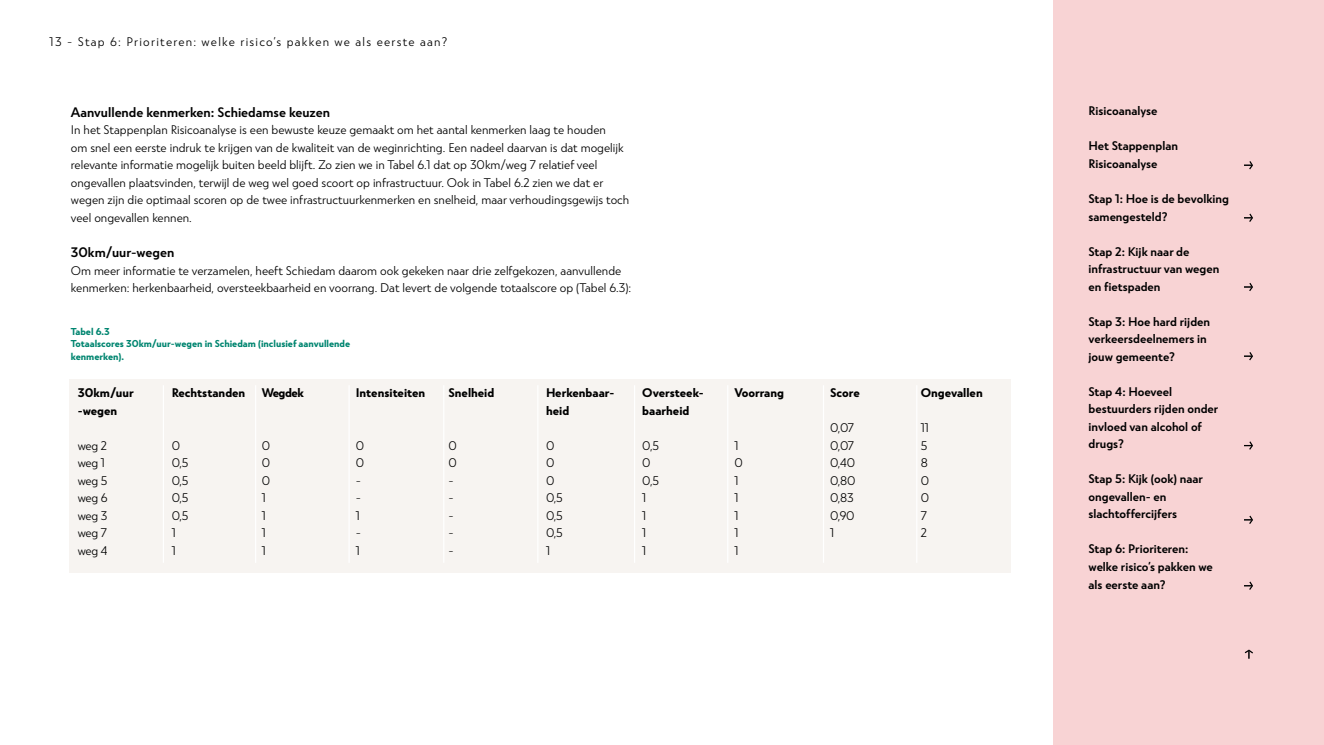
<style>
.page{position:relative;width:1324px;height:745px;background:#fff}
.page>*{position:absolute;margin:0;border:0;box-sizing:border-box;transform-origin:0 0}
.t1{font:600 13.75px "Atlan";color:#000}
.t2{font:300 12.5px/17.5px "Atlan";color:#000}
.t3{font:600 12.5px/17.5px "Atlan";color:#000}
.t4{font:700 12.5px/17.5px "Atlan";color:#000}
.t5{font:300 12.5px "Atlan";letter-spacing:.1em;color:#000}
.t6{font:300 12.5px/17.5px "Atlan";letter-spacing:-.02em;color:#000}
.t7{font:700 10px/12.5px "Atlan";color:#008570}
</style>
<div class="page">
<div style="left:1052px;top:0;width:271px;height:744px;background:#f8d3d4"></div>
<svg style="left:1244px;top:161px;width:9px;height:9px"></svg>
<svg style="left:1244px;top:213px;width:9px;height:9px"></svg>
<svg style="left:1244px;top:283px;width:9px;height:8px"></svg>
<svg style="left:1244px;top:352px;width:9px;height:9px"></svg>
<svg style="left:1244px;top:441px;width:9px;height:9px"></svg>
<svg style="left:1244px;top:515px;width:9px;height:9px"></svg>
<svg style="left:1244px;top:581px;width:9px;height:9px"></svg>
<svg style="left:1244px;top:649px;width:9px;height:9px"></svg>
<div style="left:69px;top:378px;width:942px;height:194px;background:#f7f4f1"></div>
<hr style="left:163px;top:385px;width:1px;height:177px;background:#fff">
<hr style="left:255px;top:385px;width:1px;height:177px;background:#fff">
<hr style="left:443px;top:385px;width:1px;height:177px;background:#fff">
<hr style="left:348px;top:385px;width:1px;height:177px;background:#fff">
<hr style="left:537px;top:385px;width:1px;height:177px;background:#fff">
<hr style="left:634px;top:385px;width:1px;height:177px;background:#fff">
<hr style="left:727px;top:385px;width:1px;height:177px;background:#fff">
<hr style="left:822px;top:385px;width:2px;height:177px;background:#fff">
<hr style="left:916px;top:385px;width:1px;height:177px;background:#fff">
<p class="t5" style="left:50px;top:34px;width:399px">13 - Stap 6: Prioriteren: welke risico’s pakken we als eerste aan?</p>
<p class="t1" style="left:71px;top:104px;width:261px">Aanvullende kenmerken: Schiedamse keuzen</p>
<p class="t2" style="left:71px;top:121px;width:560px">In het Stappenplan Risicoanalyse is een bewuste keuze gemaakt om het aantal kenmerken laag te houden<br>om snel een eerste indruk te krijgen van de kwaliteit van de weginrichting. Een nadeel daarvan is dat mogelijk relevante informatie mogelijk buiten beeld blijft. Zo zien we in Tabel 6.1 dat op 30km/weg 7 relatief veel ongevallen plaatsvinden, terwijl de weg wel goed scoort op infrastructuur. Ook in Tabel 6.2 zien we dat er wegen zijn die optimaal scoren op de twee infrastructuurkenmerken en snelheid, maar verhoudingsgewijs toch veel ongevallen kennen.</p>
<p class="t1" style="left:71px;top:244px;width:105px">30km/uur-wegen</p>
<p class="t2" style="left:71px;top:261px;width:562px">Om meer informatie te verzamelen, heeft Schiedam daarom ook gekeken naar drie zelfgekozen, aanvullende kenmerken: herkenbaarheid, oversteekbaarheid en voorrang. Dat levert de volgende totaalscore op (Tabel 6.3):</p>
<p class="t7" style="left:71px;top:325px;width:281px">Tabel 6.3<br>Totaalscores 30km/uur-wegen in Schiedam (inclusief aanvullende kenmerken).</p>
<p class="t4" style="left:78px;top:383px;width:57px">30km/uur -wegen</p>
<p class="t6" style="left:78px;top:436px;width:31px">weg 2 weg 1 weg 5 weg 6 weg 3 weg 7 weg 4</p>
<p class="t4" style="left:172px;top:383px;width:75px">Rechtstanden</p>
<p class="t2" style="left:172px;top:436px;width:18px">0<br>0,5<br>0,5<br>0,5<br>0,5<br>1<br>1</p>
<p class="t4" style="left:262px;top:383px;width:44px">Wegdek</p>
<p class="t2" style="left:262px;top:436px;width:10px">0<br>0<br>0<br>1<br>1<br>1<br>1</p>
<p class="t4" style="left:356px;top:383px;width:71px">Intensiteiten</p>
<p class="t2" style="left:356px;top:436px;width:10px">0<br>0 - -<br>1 -<br>1</p>
<p class="t4" style="left:448px;top:383px;width:47px">Snelheid</p>
<p class="t2" style="left:448px;top:436px;width:10px">0<br>0 - - - - -</p>
<p class="t4" style="left:546px;top:383px;width:70px">Herkenbaar&shy;heid</p>
<p class="t2" style="left:546px;top:436px;width:18px">0<br>0<br>0<br>0,5<br>0,5<br>0,5<br>1</p>
<p class="t4" style="left:642px;top:383px;width:63px">Oversteek&shy;baarheid</p>
<p class="t2" style="left:642px;top:436px;width:18px">0,5<br>0<br>0,5<br>1<br>1<br>1<br>1</p>
<p class="t4" style="left:734px;top:383px;width:51px">Voorrang</p>
<p class="t2" style="left:734px;top:436px;width:10px">1<br>0<br>1<br>1<br>1<br>1<br>1</p>
<p class="t4" style="left:830px;top:383px;width:31px">Score</p>
<p class="t6" style="left:830px;top:419px;width:27px">0,07<br>0,07<br>0,40<br>0,80<br>0,83<br>0,90<br>1</p>
<p class="t4" style="left:920px;top:383px;width:63px">Ongevallen</p>
<p class="t2" style="left:920px;top:419px;width:10px">11<br>5<br>8<br>0<br>0<br>7<br>2</p>
<p class="t3" style="left:1088px;top:102px;width:70px">Risicoanalyse</p>
<p class="t3" style="left:1088px;top:137px;width:91px">Het Stappenplan<br>Risicoanalyse</p>
<p class="t3" style="left:1088px;top:190px;width:142px">Stap 1: Hoe is de bevolking samengesteld?</p>
<p class="t3" style="left:1088px;top:242px;width:132px">Stap 2: Kijk naar de infrastructuur van wegen en fietspaden</p>
<p class="t3" style="left:1088px;top:312px;width:123px">Stap 3: Hoe hard rijden verkeersdeelnemers in jouw gemeente?</p>
<p class="t3" style="left:1088px;top:382px;width:131px">Stap 4: Hoeveel bestuurders rijden onder invloed van alcohol of drugs?</p>
<p class="t3" style="left:1088px;top:470px;width:116px">Stap 5: Kijk (ook) naar ongevallen- en slachtoffercijfers</p>
<p class="t3" style="left:1088px;top:540px;width:126px">Stap 6: Prioriteren: welke risico’s pakken we als eerste aan?</p>
</div>
